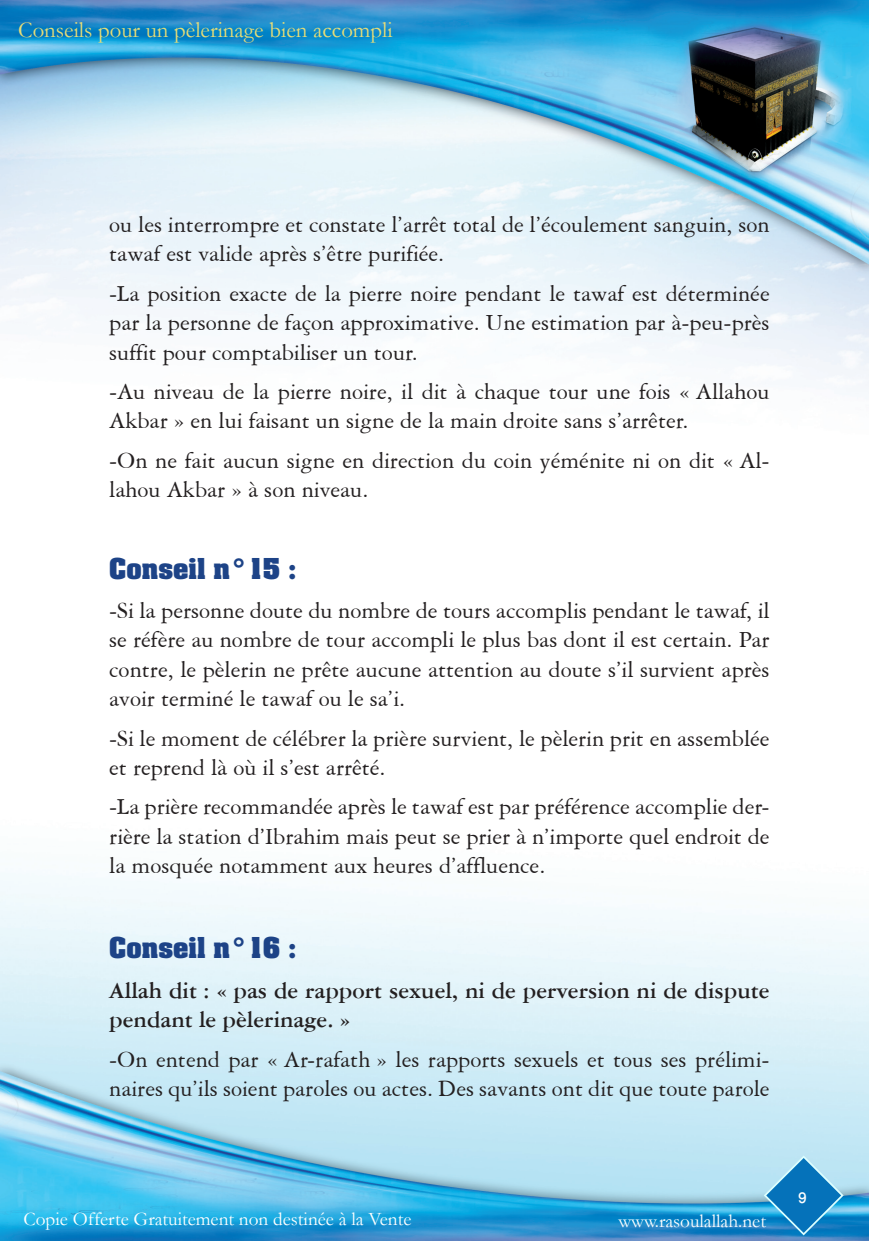
<style>
.page{position:relative;width:869px;height:1241px;background:#fff}
.page>*{position:absolute;margin:0;border:0;box-sizing:border-box;transform-origin:0 0}
.AachenEF_18_titles{font:700 31.5px "Aachen EF";color:#1d4387}
.AmeriGarmnd_BT_14_bo{font:24.5px/29.4px "American Garamond BT";color:#231f20}
.AmeriGarmnd_BT_14_bo-2{font:700 24.5px/29.4px "American Garamond BT";color:#231f20}
.t1{font:22.75px "Garamond";color:#e8dd76}
.t2{font:500 21px "Win Soft Pro";color:#fff}
.t3{font:19.25px "Garamond";color:#fff}
</style>
<div class="page">
<img style="left:0;top:0;width:868px;height:1240px">
<svg style="left:762px;top:1154px;width:82px;height:82px;background:#479ed1"></svg>
<p class="t1" style="left:18px;top:15px;width:376px">Conseils pour un pèlerinage bien accompli</p>
<p class="AmeriGarmnd_BT_14_bo" style="left:109px;top:209px;width:661px">ou les interrompre et constate l’arrêt total de l’écoulement sanguin, son tawaf est valide après s’être purifiée.</p>
<p class="AmeriGarmnd_BT_14_bo" style="left:109px;top:278px;width:661px;text-align:justify">-La position exacte de la pierre noire pendant le tawaf est déterminée par la personne de façon approximative. Une estimation par à-peu-près suffit pour comptabiliser un tour.</p>
<p class="AmeriGarmnd_BT_14_bo" style="left:109px;top:376px;width:661px">-Au niveau de la pierre noire, il dit à chaque tour une fois « Allahou<br>Akbar » en lui faisant un signe de la main droite sans s’arrêter.</p>
<p class="AmeriGarmnd_BT_14_bo" style="left:109px;top:445px;width:661px">-On ne fait aucun signe en direction du coin yéménite ni on dit « Al&shy;lahou Akbar » à son niveau.</p>
<p class="AachenEF_18_titles" style="left:109px;top:550px;width:189px">Conseil n°15 :</p>
<p class="AmeriGarmnd_BT_14_bo" style="left:109px;top:595px;width:661px;text-align:justify">-Si la personne doute du nombre de tours accomplis pendant le tawaf, il se réfère au nombre de tour accompli le plus bas dont il est certain. Par contre, le pèlerin ne prête aucune attention au doute s’il survient après avoir terminé le tawaf ou le sa’i.</p>
<p class="AmeriGarmnd_BT_14_bo" style="left:109px;top:722px;width:661px">-Si le moment de célébrer la prière survient, le pèlerin prit en assemblée et reprend là où il s’est arrêté.</p>
<p class="AmeriGarmnd_BT_14_bo" style="left:109px;top:791px;width:661px;text-align:justify">-La prière recommandée après le tawaf est par préférence accomplie der&shy;rière la station d’Ibrahim mais peut se prier à n’importe quel endroit de la mosquée notamment aux heures d’affluence.</p>
<p class="AachenEF_18_titles" style="left:109px;top:929px;width:189px">Conseil n°16 :</p>
<p class="AmeriGarmnd_BT_14_bo-2" style="left:109px;top:974px;width:661px">Allah dit : « pas de rapport sexuel, ni de perversion ni de dispute pendant le pèlerinage. »</p>
<p class="AmeriGarmnd_BT_14_bo" style="left:109px;top:1043px;width:661px">-On entend par « Ar-rafath » les rapports sexuels et tous ses prélimi&shy;naires qu’ils soient paroles ou actes. Des savants ont dit que toute parole</p>
<p class="t3" style="left:24px;top:1205px;width:389px">Copie Offerte Gratuitement non destinée à la Vente</p>
<p class="t3" style="left:618px;top:1207px;width:149px">www.rasoulallah.net</p>
<p class="t2" style="left:797px;top:1182px;width:10px">9</p>
</div>
